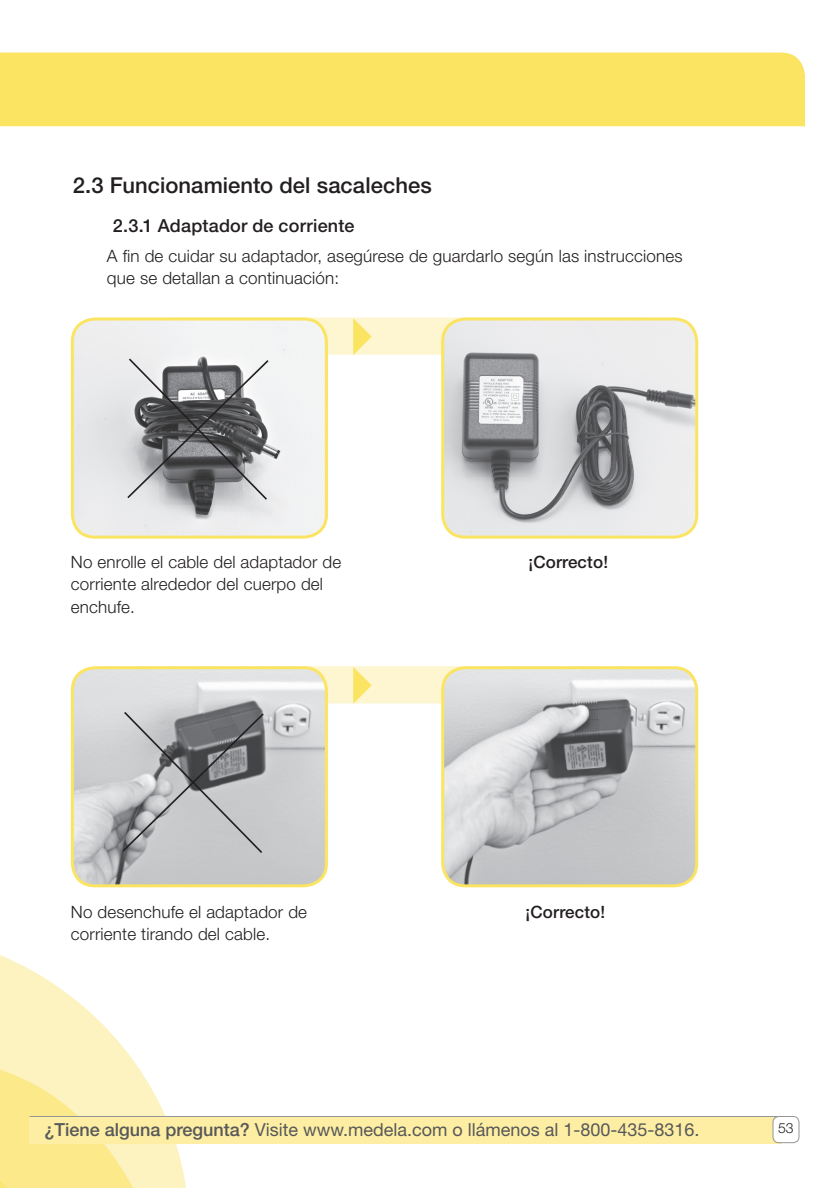
<style>
.page{position:relative;width:828px;height:1188px;background:#fff}
.page>*{position:absolute;margin:0;border:0;box-sizing:border-box;transform-origin:0 0}
.t1{font:500 22px "Helvetica Neue LT Std";letter-spacing:.005em;color:#231f20}
.t2{font:18px "Helvetica Neue LT Std";color:#57585a}
.t3{font:500 18px "Helvetica Neue LT Std";letter-spacing:.01em;color:#231f20}
.t4{font:300 17px/22.6px "Helvetica Neue LT Std";letter-spacing:.01em;color:#231f20}
.t5{font:500 17px "Helvetica Neue LT Std";letter-spacing:.01em;color:#231f20}
.t6{font:300 14px "Helvetica Neue LT Std";color:#231f20}
.s1{font-weight:500}
</style>
<div class="page">
<div style="left:0;top:53px;width:805px;height:73px;background:#fbe462"></div>
<svg style="left:0;top:955px;width:186px;height:233px"></svg>
<svg style="left:0;top:1069px;width:133px;height:119px;background:#fcec9d"></svg>
<div style="left:29px;top:1116px;width:752px;height:27px;background:#fdeea3"></div>
<hr style="left:30px;top:1116px;width:763px;height:1px;background:#939598">
<div style="left:773px;top:1116px;width:26px;height:27px;background:#fff;border-radius:6px"></div>
<div style="left:773px;top:1116px;width:27px;height:27px;border:1px solid #939598;border-radius:6px"></div>
<div style="left:157px;top:318px;width:501px;height:37px;background:#fdf6d0;border-radius:16px"></div>
<div style="left:120px;top:666px;width:524px;height:37px;background:#fdf6d0;border-radius:16px"></div>
<img style="left:72px;top:319px;width:253px;height:217px">
<div style="left:71px;top:318px;width:257px;height:221px;border:3px solid #fbe462;border-radius:23px"></div>
<img style="left:72px;top:669px;width:254px;height:217px">
<div style="left:71px;top:666px;width:257px;height:221px;border:3px solid #fbe462;border-radius:23px"></div>
<img style="left:444px;top:319px;width:253px;height:216px">
<div style="left:441px;top:318px;width:257px;height:221px;border:3px solid #fbe462;border-radius:23px"></div>
<img style="left:444px;top:669px;width:253px;height:217px">
<div style="left:441px;top:666px;width:257px;height:221px;border:3px solid #fbe462;border-radius:23px"></div>
<svg style="left:353px;top:318px;width:19px;height:37px"></svg>
<svg style="left:353px;top:667px;width:19px;height:37px"></svg>
<svg style="left:126px;top:357px;width:144px;height:145px;background:#909192"></svg>
<svg style="left:121px;top:710px;width:145px;height:145px;background:#a3a3a6"></svg>
<p class="t1" style="left:73px;top:172px;width:361px">2.3 Funcionamiento del sacaleches</p>
<p class="t3" style="left:113px;top:215px;width:243px">2.3.1 Adaptador de corriente</p>
<p class="t4" style="left:107px;top:244px;width:577px">A fin de cuidar su adaptador, asegúrese de guardarlo según las instrucciones que se detallan a continuación:</p>
<p class="t4" style="left:71px;top:550px;width:272px">No enrolle el cable del adaptador de corriente alrededor del cuerpo del enchufe.</p>
<p class="t4" style="left:71px;top:900px;width:238px">No desenchufe el adaptador de corriente tirando del cable.</p>
<p class="t5" style="left:528px;top:552px;width:81px">¡Correcto!</p>
<p class="t5" style="left:526px;top:902px;width:81px">¡Correcto!</p>
<p class="t2" style="left:44px;top:1119px;width:657px"><span class="s1">¿Tiene alguna pregunta?</span> Visite www.medela.com o llámenos al 1-800-435-8316.</p>
<p class="t6" style="left:778px;top:1120px;width:17px">53</p>
</div>
